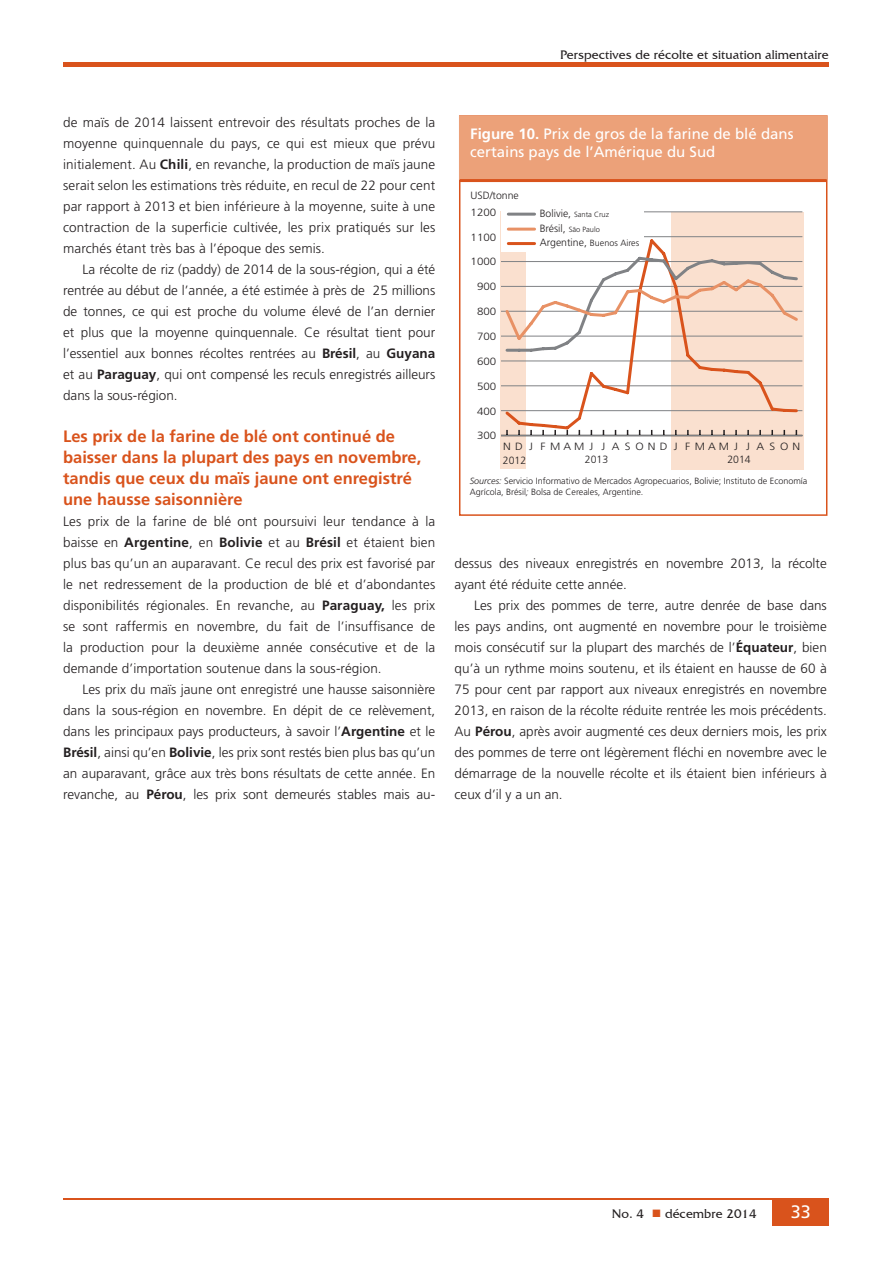
<style>
.page{position:relative;width:893px;height:1263px;background:#fff}
.page>*{position:absolute;margin:0;border:0;box-sizing:border-box;transform-origin:0 0}
.t1{font:18px "Frutiger LT Std";color:#fff}
.Heading3{font:700 16.5px/21px "Frutiger LT Std";color:#d9531c}
.t2{font:15px/18px "Frutiger LT Std";color:#fff}
.NewPara{font:300 13.5px/21px "Frutiger LT Std";color:#231f20;text-align:justify}
.NewPara1{font:300 13.5px/21px "Frutiger LT Std";letter-spacing:.01em;color:#231f20;text-align:justify}
.t3{font:12.75px "Friz Quadrata IT Cby BT";color:#231f20}
.t4{font:300 10.5px "Frutiger LT Std";color:#231f20;scale:1.1 1}
.t5{font:300 10.5px/14.1px "Frutiger LT Std";letter-spacing:.375em;color:#231f20;scale:1.1 1}
.t6{font:300 10.5px "Frutiger LT Std";color:#231f20}
.t7{font:300 9px/10.8px "Frutiger LT Std";color:#231f20}
.t8{font:300 7.5px "Frutiger LT Std";color:#231f20}
.s1{font-weight:700}
.s2{font-size:10.5px}
.s3{font-style:italic}
.s4{color:#d9531c}
</style>
<div class="page">
<hr style="left:63px;top:63px;width:766px;height:4px;background:#d9531c">
<hr style="left:63px;top:1198px;width:766px;height:2px;background:#d9531c">
<div style="left:773px;top:1200px;width:56px;height:26px;background:#d9531c"></div>
<div style="left:671px;top:213px;width:132px;height:257px;background:#fae0cf"></div>
<div style="left:501px;top:211px;width:25px;height:257px;background:#fae0cf"></div>
<hr style="left:501px;top:435px;width:301px;height:1px;background:#808285">
<hr style="left:501px;top:410px;width:301px;height:1px;background:#808285">
<hr style="left:501px;top:385px;width:301px;height:1px;background:#808285">
<hr style="left:501px;top:361px;width:301px;height:1px;background:#808285">
<hr style="left:501px;top:336px;width:301px;height:1px;background:#808285">
<hr style="left:501px;top:311px;width:301px;height:1px;background:#808285">
<hr style="left:501px;top:286px;width:301px;height:1px;background:#808285">
<hr style="left:501px;top:261px;width:301px;height:1px;background:#808285">
<hr style="left:501px;top:236px;width:301px;height:1px;background:#808285">
<hr style="left:501px;top:211px;width:301px;height:1px;background:#808285">
<svg style="left:503px;top:236px;width:296px;height:196px"></svg>
<svg style="left:503px;top:254px;width:297px;height:100px"></svg>
<div style="left:459px;top:115px;width:368px;height:401px;border:2px solid #d9531c"></div>
<div style="left:460px;top:116px;width:367px;height:63px;background:#eca179"></div>
<div style="left:459px;top:115px;width:368px;height:65px;border:2px solid #eca179"></div>
<hr style="left:460px;top:179px;width:367px;height:3px;background:#d9531c">
<div style="left:501px;top:202px;width:142px;height:50px;background:#fff"></div>
<hr style="left:508px;top:228px;width:27px;height:3px;background:#e89165">
<hr style="left:508px;top:242px;width:27px;height:3px;background:#d9531c">
<hr style="left:508px;top:213px;width:27px;height:3px;background:#808285">
<p class="t3" style="left:560px;top:47px;width:270px">Perspectives de récolte et situation alimentaire</p>
<p class="NewPara1" style="left:63px;top:112px;width:374px">de maïs de 2014 laissent entrevoir des résultats proches de la moyenne quinquennale du pays, ce qui est mieux que prévu initialement. Au <span class="s1">Chili</span>, en revanche, la production de maïs jaune serait selon les estimations très réduite, en recul de 22 pour cent par rapport à 2013 et bien inférieure à la moyenne, suite à une contraction de la superficie cultivée, les prix pratiqués sur les marchés étant très bas à l’époque des semis.</p>
<p class="NewPara" style="left:63px;top:259px;width:374px;text-indent:19px">La récolte de riz (paddy) de 2014 de la sous-région, qui a été rentrée au début de l’année, a été estimée à près de 25 millions de tonnes, ce qui est proche du volume élevé de l’an dernier et plus que la moyenne quinquennale. Ce résultat tient pour l’essentiel aux bonnes récoltes rentrées au <span class="s1">Brésil</span>, au <span class="s1">Guyana </span>et au <span class="s1">Paraguay</span>, qui ont compensé les reculs enregistrés ailleurs dans la sous-région.</p>
<p class="Heading3" style="left:63px;top:426px;width:360px">Les prix de la farine de blé ont continué de baisser dans la plupart des pays en novembre, tandis que ceux du maïs jaune ont enregistré une hausse saisonnière</p>
<p class="NewPara1" style="left:63px;top:511px;width:374px">Les prix de la farine de blé ont poursuivi leur tendance à la baisse en <span class="s1">Argentine</span>, en <span class="s1">Bolivie</span> et au <span class="s1">Brésil</span> et étaient bien plus bas qu’un an auparavant. Ce recul des prix est favorisé par le net redressement de la production de blé et d’abondantes disponibilités régionales. En revanche, au <span class="s1">Paraguay,</span> les prix se sont raffermis en novembre, du fait de l’insuffisance de la production pour la deuxième année consécutive et de la demande d’importation soutenue dans la sous-région.</p>
<p class="NewPara" style="left:63px;top:679px;width:374px;text-indent:19px">Les prix du maïs jaune ont enregistré une hausse saisonnière dans la sous-région en novembre. En dépit de ce relèvement, dans les principaux pays producteurs, à savoir l’<span class="s1">Argentine</span> et le <span class="s1">Brésil</span>, ainsi qu’en <span class="s1">Bolivie</span>, les prix sont restés bien plus bas qu’un an auparavant, grâce aux très bons résultats de cette année. En revanche, au <span class="s1">Pérou</span>, les prix sont demeurés stables mais au-</p>
<p class="t2" style="left:470px;top:124px;width:325px"><span class="s1">Figure 10.</span> Prix de gros de la farine de blé dans certains pays de l’Amérique du Sud</p>
<p class="t2" style="left:469px;top:139px;width:295px"><span class="s1">Figure 4</span>. Prix du maïs sur certains marchés</p>
<p class="t6" style="left:470px;top:189px;width:50px">USD/tonne</p>
<p class="t4" style="left:471px;top:206px;width:25px">1200</p>
<p class="t4" style="left:471px;top:231px;width:25px">1100</p>
<p class="t4" style="left:471px;top:256px;width:25px">1000</p>
<p class="t4" style="left:477px;top:281px;width:19px">900</p>
<p class="t4" style="left:477px;top:306px;width:19px">800</p>
<p class="t4" style="left:477px;top:330px;width:19px">700</p>
<p class="t4" style="left:477px;top:355px;width:19px">600</p>
<p class="t4" style="left:477px;top:380px;width:19px">500</p>
<p class="t4" style="left:477px;top:405px;width:19px">400</p>
<p class="t4" style="left:477px;top:430px;width:19px">300</p>
<p class="t8" style="left:540px;top:210px;width:71px"><span class="s2">Bolivie,</span> Santa Cruz</p>
<p class="t8" style="left:540px;top:225px;width:62px"><span class="s2">Brésil,</span> São Paulo</p>
<p class="t7" style="left:540px;top:238px;width:101px"><span class="s2">Argentine,</span> Buenos Aires</p>
<p class="t5" style="left:503px;top:439px;width:272px">ND J FMAMJ J ASOND J FMAMJ J ASON<br>2012</p>
<p class="t6" style="left:585px;top:453px;width:25px">2013</p>
<p class="t6" style="left:727px;top:454px;width:25px">2014</p>
<p class="t7" style="left:470px;top:476px;width:339px"><span class="s3">Sources:</span> Servicio Informativo de Mercados Agropecuarios, Bolivie; Instituto de Economía<br>Agrícola, Brésil<span class="s3">;</span> Bolsa de Cereales, Argentine.</p>
<p class="NewPara" style="left:455px;top:553px;width:374px">dessus des niveaux enregistrés en novembre 2013, la récolte ayant été réduite cette année.</p>
<p class="NewPara" style="left:455px;top:595px;width:374px;text-indent:19px">Les prix des pommes de terre, autre denrée de base dans les pays andins, ont augmenté en novembre pour le troisième mois consécutif sur la plupart des marchés de l’<span class="s1">Équateur</span>, bien qu’à un rythme moins soutenu, et ils étaient en hausse de 60 à 75 pour cent par rapport aux niveaux enregistrés en novembre 2013, en raison de la récolte réduite rentrée les mois précédents.<br>Au <span class="s1">Pérou</span>, après avoir augmenté ces deux derniers mois, les prix des pommes de terre ont légèrement fléchi en novembre avec le démarrage de la nouvelle récolte et ils étaient bien inférieurs à ceux d’il y a un an.</p>
<p class="t3" style="left:612px;top:1205px;width:146px">No. 4 <span class="s4">■</span> décembre 2014</p>
<h1 class="t1" style="left:791px;top:1201px;width:22px">33</h1>
</div>
